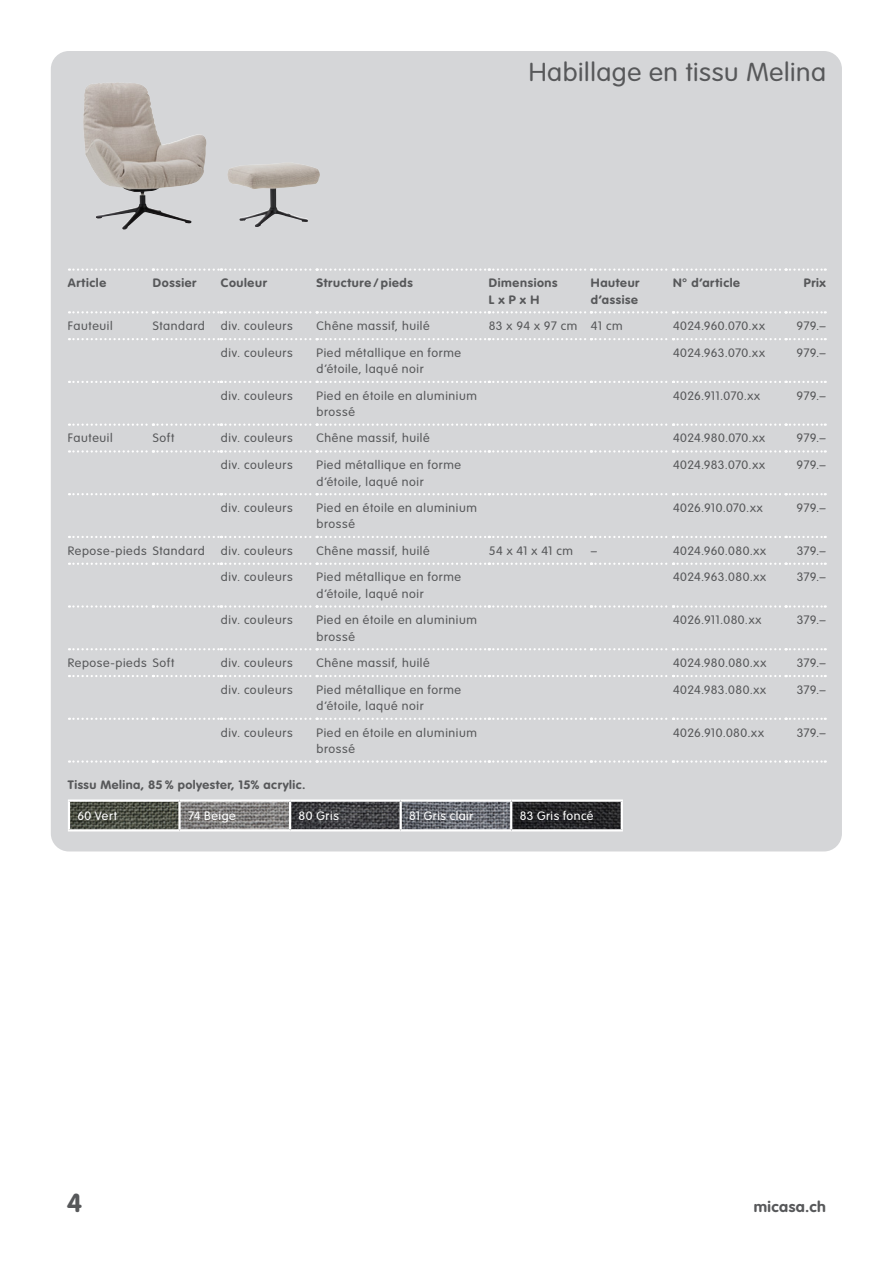
<style>
.page{position:relative;width:893px;height:1263px;background:#fff}
.page>*{position:absolute;margin:0;border:0;box-sizing:border-box;transform-origin:0 0}
.t1{font:300 25.5px "VAG Rounded Std";letter-spacing:.025em;color:#57585a;scale:1.05 1}
.t2{font:700 25.5px "VAG Rounded Std";color:#57585a;scale:1.05 1}
.t3{font:700 15px "VAG Rounded Std";letter-spacing:.03em;color:#57585a;scale:1.05 1}
.t4{font:300 12px/16.5px "VAG Rounded Std";letter-spacing:.05em;color:#57585a;scale:1.05 1}
.t5{font:700 12px/16.5px "VAG Rounded Std";letter-spacing:.05em;color:#57585a;scale:1.05 1}
.t6{font:300 12px "VAG Rounded Std";letter-spacing:.025em;color:#57585a;scale:1.05 1}
.t7{font:300 12px "VAG Rounded Std";letter-spacing:.04em;color:#fff;scale:1.05 1}
.t8{font:300 12px "VAG Rounded Std";letter-spacing:.02em;color:#57585a;scale:1.05 1}
.t9{font:300 12px "VAG Rounded Std";letter-spacing:.01em;color:#57585a;scale:1.05 1}
</style>
<div class="page">
<div style="left:51px;top:51px;width:791px;height:800px;background:#d5d6d8;border-radius:18px"></div>
<img style="left:83px;top:83px;width:109px;height:146px">
<img style="left:227px;top:164px;width:93px;height:63px">
<svg style="left:69px;top:268px;width:757px;height:3px"></svg>
<svg style="left:69px;top:311px;width:757px;height:2px"></svg>
<svg style="left:69px;top:338px;width:757px;height:2px"></svg>
<svg style="left:69px;top:381px;width:757px;height:2px"></svg>
<svg style="left:69px;top:423px;width:757px;height:3px"></svg>
<svg style="left:69px;top:450px;width:757px;height:3px"></svg>
<svg style="left:69px;top:493px;width:757px;height:2px"></svg>
<svg style="left:69px;top:536px;width:757px;height:2px"></svg>
<svg style="left:69px;top:563px;width:757px;height:2px"></svg>
<svg style="left:69px;top:605px;width:757px;height:3px"></svg>
<svg style="left:69px;top:648px;width:757px;height:2px"></svg>
<svg style="left:69px;top:675px;width:757px;height:2px"></svg>
<svg style="left:69px;top:718px;width:757px;height:2px"></svg>
<svg style="left:69px;top:760px;width:757px;height:3px"></svg>
<img style="left:70px;top:802px;width:551px;height:27px">
<hr style="left:68px;top:799px;width:112px;height:3px;background:#fff">
<hr style="left:68px;top:802px;width:2px;height:27px;background:#fff">
<hr style="left:180px;top:799px;width:110px;height:3px;background:#fff">
<hr style="left:68px;top:829px;width:112px;height:2px;background:#fff">
<hr style="left:180px;top:829px;width:110px;height:2px;background:#fff">
<hr style="left:178px;top:802px;width:3px;height:27px;background:#fff">
<hr style="left:290px;top:799px;width:111px;height:3px;background:#fff">
<hr style="left:401px;top:799px;width:110px;height:3px;background:#fff">
<hr style="left:400px;top:802px;width:2px;height:27px;background:#fff">
<hr style="left:511px;top:799px;width:112px;height:3px;background:#fff">
<hr style="left:621px;top:802px;width:2px;height:27px;background:#fff">
<hr style="left:290px;top:829px;width:111px;height:2px;background:#fff">
<hr style="left:401px;top:829px;width:110px;height:2px;background:#fff">
<hr style="left:511px;top:829px;width:112px;height:2px;background:#fff">
<hr style="left:289px;top:802px;width:2px;height:27px;background:#fff">
<hr style="left:510px;top:802px;width:2px;height:27px;background:#fff">
<h1 class="t1" style="left:529px;top:58px;width:284px">Habillage en tissu Melina</h1>
<p class="t5" style="left:68px;top:275px;width:38px">Article</p>
<p class="t5" style="left:153px;top:275px;width:43px">Dossier</p>
<p class="t5" style="left:221px;top:275px;width:45px">Couleur</p>
<p class="t5" style="left:317px;top:275px;width:93px">Structure / pieds</p>
<p class="t5" style="left:489px;top:275px;width:67px">Dimensions<br>L x P x H</p>
<p class="t5" style="left:591px;top:275px;width:48px">Hauteur d’assise</p>
<p class="t5" style="left:673px;top:275px;width:65px">N° d’article</p>
<p class="t5" style="left:804px;top:275px;width:23px">Prix</p>
<p class="t4" style="left:68px;top:318px;width:44px">Fauteuil</p>
<p class="t4" style="left:153px;top:318px;width:51px">Standard</p>
<p class="t4" style="left:221px;top:318px;width:70px">div. couleurs</p>
<p class="t4" style="left:317px;top:318px;width:109px">Chêne massif, huilé</p>
<p class="t6" style="left:489px;top:319px;width:129px">83 x 94 x 97 cm 41 cm</p>
<p class="t6" style="left:673px;top:319px;width:89px">4024.960.070.xx</p>
<p class="t4" style="left:797px;top:318px;width:29px">979.–</p>
<p class="t4" style="left:221px;top:345px;width:70px">div. couleurs</p>
<p class="t4" style="left:317px;top:345px;width:139px">Pied métallique en forme d’étoile, laqué noir</p>
<p class="t8" style="left:673px;top:346px;width:89px">4024.963.070.xx</p>
<p class="t4" style="left:797px;top:345px;width:29px">979.–</p>
<p class="t4" style="left:221px;top:388px;width:70px">div. couleurs</p>
<p class="t4" style="left:317px;top:388px;width:154px">Pied en étoile en aluminium brossé</p>
<p class="t9" style="left:673px;top:389px;width:84px">4026.911.070.xx</p>
<p class="t4" style="left:797px;top:388px;width:29px">979.–</p>
<p class="t4" style="left:68px;top:430px;width:44px">Fauteuil</p>
<p class="t4" style="left:153px;top:430px;width:22px">Soft</p>
<p class="t4" style="left:221px;top:430px;width:70px">div. couleurs</p>
<p class="t4" style="left:317px;top:430px;width:109px">Chêne massif, huilé</p>
<p class="t6" style="left:673px;top:431px;width:89px">4024.980.070.xx</p>
<p class="t4" style="left:796px;top:430px;width:29px">979.–</p>
<p class="t4" style="left:221px;top:457px;width:70px">div. couleurs</p>
<p class="t4" style="left:317px;top:457px;width:139px">Pied métallique en forme d’étoile, laqué noir</p>
<p class="t6" style="left:673px;top:458px;width:89px">4024.983.070.xx</p>
<p class="t4" style="left:796px;top:457px;width:29px">979.–</p>
<p class="t4" style="left:221px;top:500px;width:70px">div. couleurs</p>
<p class="t4" style="left:317px;top:500px;width:154px">Pied en étoile en aluminium brossé</p>
<p class="t8" style="left:673px;top:501px;width:87px">4026.910.070.xx</p>
<p class="t4" style="left:796px;top:500px;width:29px">979.–</p>
<p class="t4" style="left:68px;top:543px;width:132px">Repose-pieds Standard</p>
<p class="t4" style="left:221px;top:543px;width:70px">div. couleurs</p>
<p class="t4" style="left:317px;top:543px;width:109px">Chêne massif, huilé</p>
<p class="t4" style="left:489px;top:543px;width:82px">54 x 41 x 41 cm</p>
<p class="t4" style="left:591px;top:543px;width:7px">–</p>
<p class="t4" style="left:673px;top:543px;width:90px">4024.960.080.xx</p>
<p class="t4" style="left:797px;top:543px;width:29px">379.–</p>
<p class="t4" style="left:221px;top:569px;width:70px">div. couleurs</p>
<p class="t4" style="left:317px;top:569px;width:139px">Pied métallique en forme d’étoile, laqué noir</p>
<p class="t4" style="left:673px;top:569px;width:90px">4024.963.080.xx</p>
<p class="t4" style="left:797px;top:569px;width:29px">379.–</p>
<p class="t4" style="left:221px;top:612px;width:70px">div. couleurs</p>
<p class="t4" style="left:317px;top:612px;width:154px">Pied en étoile en aluminium brossé</p>
<p class="t4" style="left:673px;top:612px;width:86px">4026.911.080.xx</p>
<p class="t4" style="left:797px;top:612px;width:29px">379.–</p>
<p class="t4" style="left:68px;top:655px;width:103px">Repose-pieds Soft</p>
<p class="t4" style="left:221px;top:655px;width:70px">div. couleurs</p>
<p class="t4" style="left:317px;top:655px;width:109px">Chêne massif, huilé</p>
<p class="t4" style="left:673px;top:655px;width:90px">4024.980.080.xx</p>
<p class="t4" style="left:797px;top:655px;width:29px">379.–</p>
<p class="t4" style="left:221px;top:682px;width:70px">div. couleurs</p>
<p class="t4" style="left:317px;top:682px;width:139px">Pied métallique en forme d’étoile, laqué noir</p>
<p class="t4" style="left:673px;top:682px;width:90px">4024.983.080.xx</p>
<p class="t4" style="left:797px;top:682px;width:29px">379.–</p>
<p class="t4" style="left:221px;top:724px;width:70px">div. couleurs</p>
<p class="t4" style="left:317px;top:724px;width:154px">Pied en étoile en aluminium brossé</p>
<p class="t4" style="left:673px;top:724px;width:88px">4026.910.080.xx</p>
<p class="t4" style="left:797px;top:724px;width:29px">379.–</p>
<p class="t5" style="left:68px;top:777px;width:228px">Tissu Melina, 85 % polyester, 15% acrylic.</p>
<p class="t7" style="left:77px;top:809px;width:39px">60 Vert</p>
<p class="t7" style="left:188px;top:809px;width:47px">74 Beige</p>
<p class="t7" style="left:299px;top:809px;width:40px">80 Gris</p>
<p class="t7" style="left:409px;top:809px;width:63px">81 Gris clair</p>
<p class="t7" style="left:520px;top:809px;width:72px">83 Gris foncé</p>
<h1 class="t2" style="left:67px;top:1188px;width:16px">4</h1>
<p class="t3" style="left:754px;top:1198px;width:70px">micasa.ch</p>
</div>
